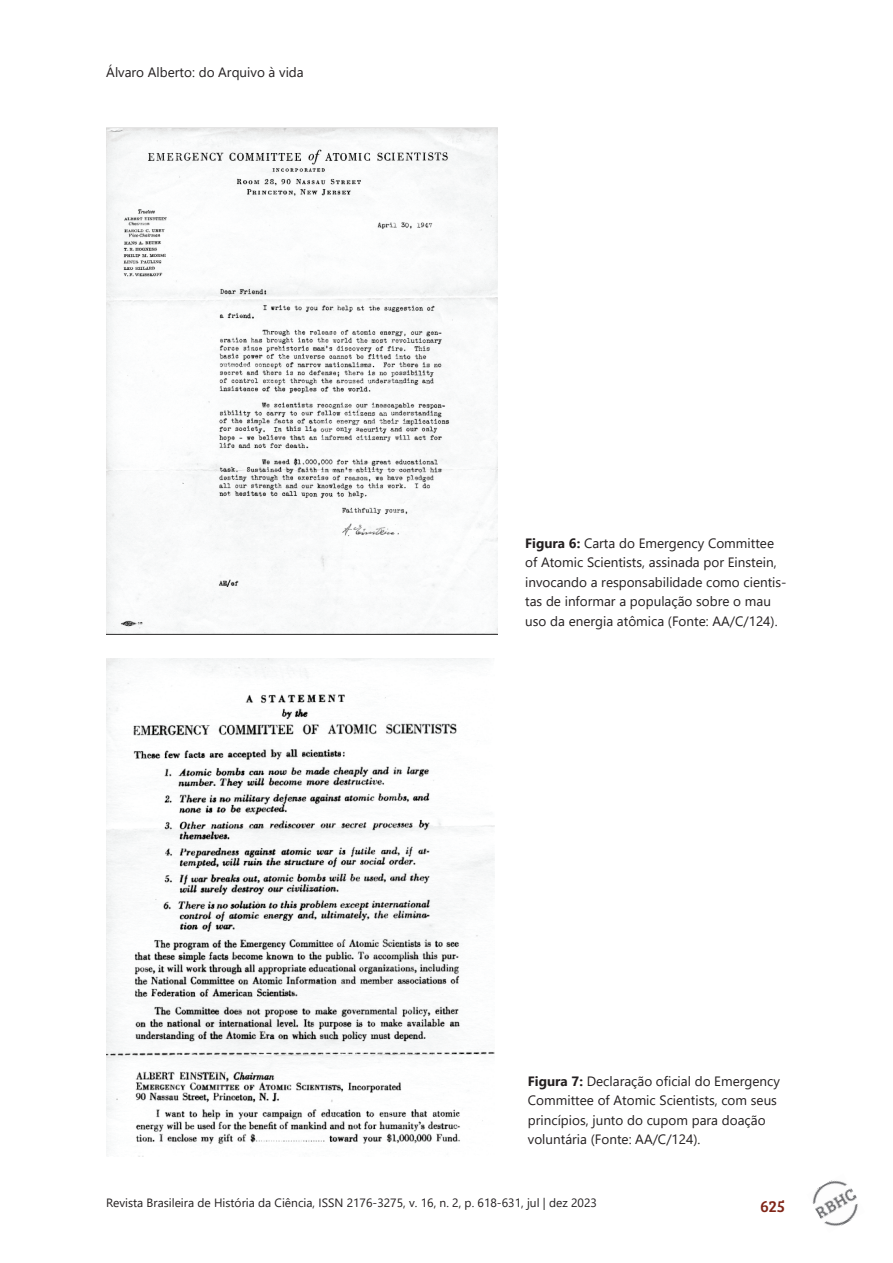
<style>
.page{position:relative;width:893px;height:1263px;background:#fff}
.page>*{position:absolute;margin:0;border:0;box-sizing:border-box;transform-origin:0 0}
.t1{font:16.5px "Bree Serif";color:#7f2517}
.t2{font:13.5px/19.5px "Segoe UI";color:#231f20}
.t3{font:12px "Segoe UI";color:#231f20}
.s1{font-weight:700}
</style>
<div class="page">
<img style="left:812px;top:1180px;width:46px;height:46px">
<img style="left:106px;top:128px;width:391px;height:506px">
<img style="left:106px;top:658px;width:388px;height:495px">
<p class="t2" style="left:106px;top:61px;width:199px">Álvaro Alberto: do Arquivo à vida</p>
<p class="t2" style="left:525px;top:532px;width:263px"><span class="s1">Figura 6:</span> Carta do Emergency Committee of Atomic Scientists, assinada por Einstein, invocando a responsabilidade como cientis&shy;tas de informar a população sobre o mau uso da energia atômica (Fonte: AA/C/124).</p>
<p class="t2" style="left:528px;top:1070px;width:253px"><span class="s1">Figura 7:</span> Declaração oficial do Emergency Committee of Atomic Scientists, com seus princípios, junto do cupom para doação voluntária (Fonte: AA/C/124).</p>
<p class="t3" style="left:106px;top:1192px;width:492px">Revista Brasileira de História da Ciência, ISSN 2176-3275, v. 16, n. 2, p. 618-631, jul | dez 2023</p>
<p class="t1" style="left:760px;top:1194px;width:27px">625</p>
</div>
